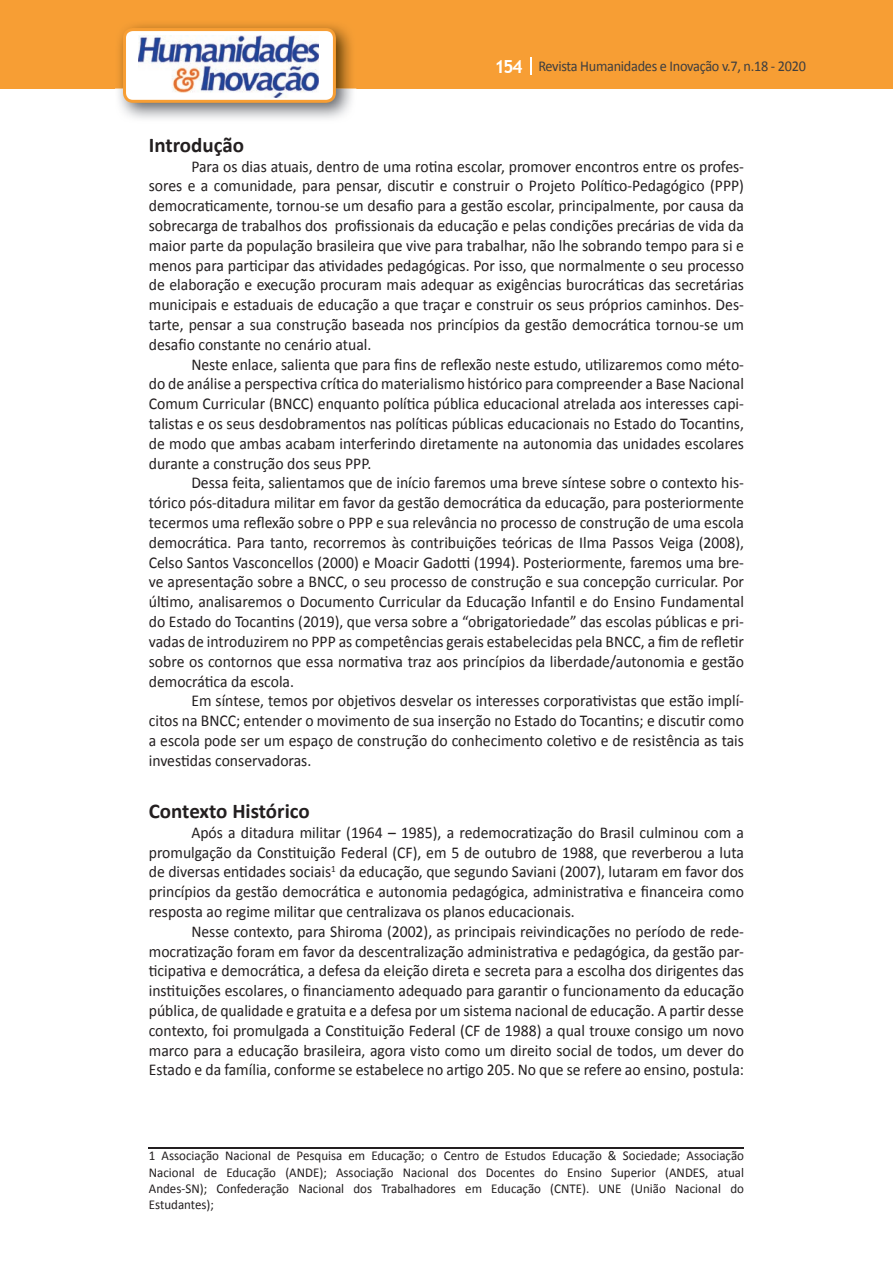
<style>
.page{position:relative;width:893px;height:1263px;background:#fff}
.page>*{position:absolute;margin:0;border:0;box-sizing:border-box;transform-origin:0 0}
.t1{font:700 21px "Calibri";color:#231f20}
.t2{font:16.5px/19.8px "Calibri";color:#231f20;text-align:justify;scale:.95 1}
.t3{font:15px "Calibri";letter-spacing:-.02em;color:#3e3e3f;scale:.95 1}
.t4{font:13.5px/16.2px "Calibri";color:#231f20;text-align:justify;scale:.96 1}
.s1{font-family:"Trebuchet MS";font-weight:700;font-size:18px;color:#fff}
</style>
<div class="page">
<div style="left:0;top:0;width:893px;height:88px;background:#f79e34"></div>
<svg style="left:530px;top:57px;width:2px;height:18px"></svg>
<img style="left:115px;top:24px;width:241px;height:95px">
<svg style="left:123px;top:28px;width:213px;height:75px"></svg>
<hr style="left:149px;top:1148px;width:595px;height:1px;background:#231f20">
<p class="t3" style="left:495px;top:57px;width:329px"><span class="s1">154</span> Revista Humanidades e Inovação v.7, n.18 - 2020</p>
<p class="t1" style="left:149px;top:131px;width:97px">Introdução</p>
<p class="t2" style="left:149px;top:156px;width:628px;text-indent:43px">Para os dias atuais, dentro de uma rotina escolar, promover encontros entre os profes&shy;sores e a comunidade, para pensar, discutir e construir o Projeto Político-Pedagógico (PPP) democraticamente, tornou-se um desafio para a gestão escolar, principalmente, por causa da sobrecarga de trabalhos dos profissionais da educação e pelas condições precárias de vida da maior parte da população brasileira que vive para trabalhar, não lhe sobrando tempo para si e menos para participar das atividades pedagógicas. Por isso, que normalmente o seu processo de elaboração e execução procuram mais adequar as exigências burocráticas das secretárias municipais e estaduais de educação a que traçar e construir os seus próprios caminhos. Des&shy;tarte, pensar a sua construção baseada nos princípios da gestão democrática tornou-se um desafio constante no cenário atual.</p>
<p class="t2" style="left:149px;top:354px;width:628px;text-indent:43px">Neste enlace, salienta que para fins de reflexão neste estudo, utilizaremos como méto&shy;do de análise a perspectiva crítica do materialismo histórico para compreender a Base Nacional Comum Curricular (BNCC) enquanto política pública educacional atrelada aos interesses capi&shy;talistas e os seus desdobramentos nas políticas públicas educacionais no Estado do Tocantins, de modo que ambas acabam interferindo diretamente na autonomia das unidades escolares durante a construção dos seus PPP.</p>
<p class="t2" style="left:149px;top:473px;width:628px;text-indent:43px">Dessa feita, salientamos que de início faremos uma breve síntese sobre o contexto his&shy;tórico pós-ditadura militar em favor da gestão democrática da educação, para posteriormente tecermos uma reflexão sobre o PPP e sua relevância no processo de construção de uma escola democrática. Para tanto, recorremos às contribuições teóricas de Ilma Passos Veiga (2008), Celso Santos Vasconcellos (2000) e Moacir Gadotti (1994). Posteriormente, faremos uma bre&shy;ve apresentação sobre a BNCC, o seu processo de construção e sua concepção curricular. Por último, analisaremos o Documento Curricular da Educação Infantil e do Ensino Fundamental do Estado do Tocantins (2019), que versa sobre a “obrigatoriedade” das escolas públicas e pri&shy;vadas de introduzirem no PPP as competências gerais estabelecidas pela BNCC, a fim de refletir sobre os contornos que essa normativa traz aos princípios da liberdade/autonomia e gestão democrática da escola.</p>
<p class="t2" style="left:149px;top:691px;width:628px;text-indent:43px">Em síntese, temos por objetivos desvelar os interesses corporativistas que estão implí&shy;citos na BNCC; entender o movimento de sua inserção no Estado do Tocantins; e discutir como a escola pode ser um espaço de construção do conhecimento coletivo e de resistência as tais investidas conservadoras.</p>
<p class="t1" style="left:149px;top:797px;width:163px">Contexto Histórico</p>
<p class="t2" style="left:149px;top:822px;width:628px;text-indent:43px">Após a ditadura militar (1964 – 1985), a redemocratização do Brasil culminou com a promulgação da Constituição Federal (CF), em 5 de outubro de 1988, que reverberou a luta de diversas entidades sociais<sup>1</sup> da educação, que segundo Saviani (2007), lutaram em favor dos princípios da gestão democrática e autonomia pedagógica, administrativa e financeira como resposta ao regime militar que centralizava os planos educacionais.</p>
<p class="t2" style="left:149px;top:921px;width:628px;text-indent:43px">Nesse contexto, para Shiroma (2002), as principais reivindicações no período de rede&shy;mocratização foram em favor da descentralização administrativa e pedagógica, da gestão par&shy;ticipativa e democrática, a defesa da eleição direta e secreta para a escolha dos dirigentes das instituições escolares, o financiamento adequado para garantir o funcionamento da educação pública, de qualidade e gratuita e a defesa por um sistema nacional de educação. A partir desse contexto, foi promulgada a Constituição Federal (CF de 1988) a qual trouxe consigo um novo marco para a educação brasileira, agora visto como um direito social de todos, um dever do Estado e da família, conforme se estabelece no artigo 205. No que se refere ao ensino, postula:</p>
<p class="t4" style="left:149px;top:1148px;width:621px">1 Associação Nacional de Pesquisa em Educação; o Centro de Estudos Educação &amp; Sociedade; Associação Nacional de Educação (ANDE); Associação Nacional dos Docentes do Ensino Superior (ANDES, atual Andes-SN); Confederação Nacional dos Trabalhadores em Educação (CNTE). UNE (União Nacional do Estudantes);</p>
</div>
